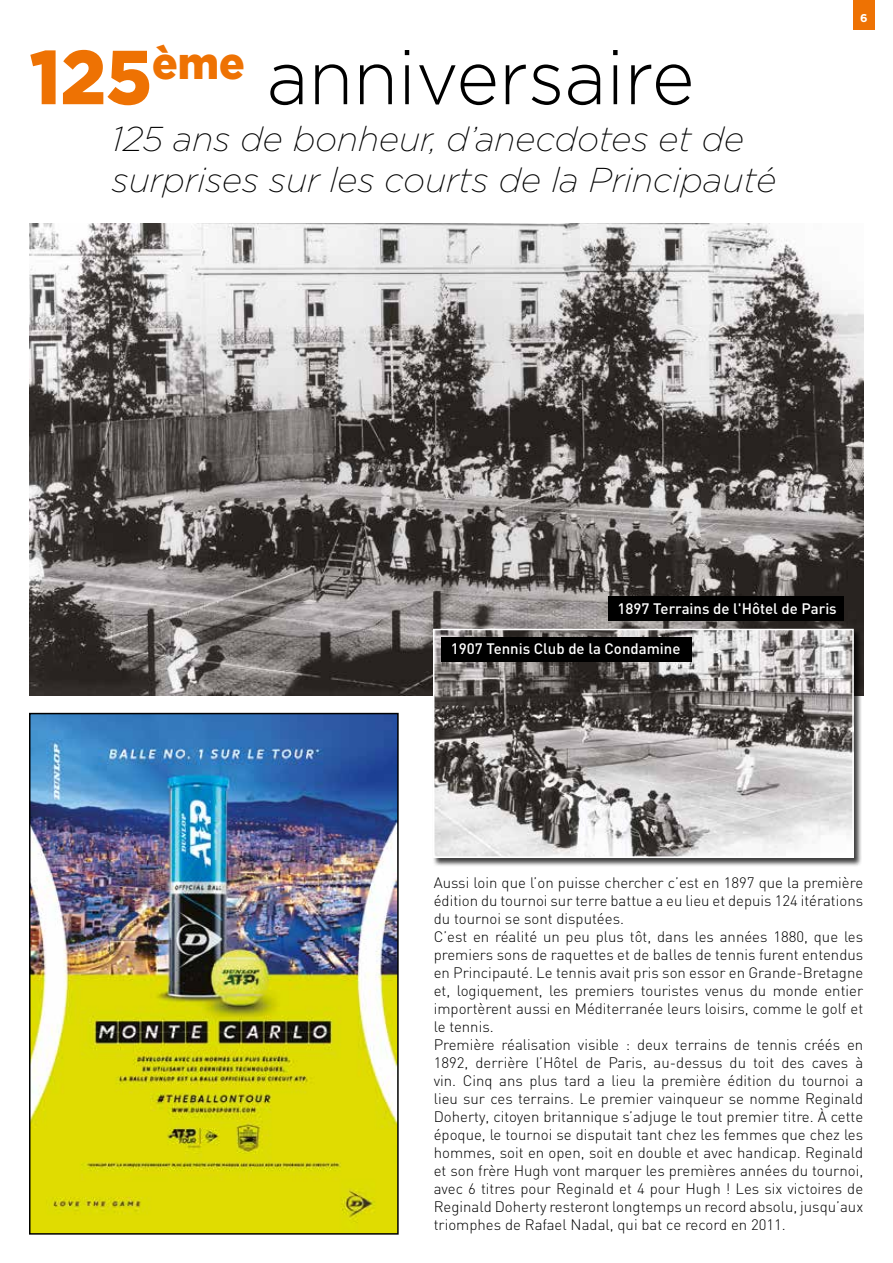
<style>
.page{position:relative;width:893px;height:1263px;background:#fff}
.page>*{position:absolute;margin:0;border:0;box-sizing:border-box;transform-origin:0 0}
.t1{font:300 76.35px "Gotham";color:#000;scale:.96 1}
.t2{font:italic 200 34.5px/41.4px "Gotham";color:#000}
.t3{font:300 15px/18px "DIN";color:#000}
.t4{font:500 15px "DIN";color:#fff}
.t5{font:700 11.25px "Gotham";color:#fff}
.s1{font-weight:900;color:#ee7203}
</style>
<div class="page">
<img style="left:29px;top:223px;width:834px;height:472px">
<div style="left:433px;top:628px;width:429px;height:238px;background:#000;opacity:.75"></div>
<img style="left:436px;top:632px;width:415px;height:223px">
<div style="left:433px;top:629px;width:421px;height:229px;border:2px solid #fff"></div>
<div style="left:608px;top:596px;width:235px;height:25px;background:#000"></div>
<div style="left:441px;top:637px;width:250px;height:24px;background:#000"></div>
<div style="left:853px;top:0;width:22px;height:29px;background:#ee7203"></div>
<img style="left:32px;top:716px;width:364px;height:515px">
<div style="left:29px;top:713px;width:370px;height:521px;border:2px solid #000"></div>
<h1 class="t1" style="left:30px;top:36px;width:694px"><span class="s1">125</span><sup>ème</sup> anniversaire</h1>
<h2 class="t2" style="left:112px;top:118px;width:666px">125 ans de bonheur, d’anecdotes et de surprises sur les courts de la Principauté</h2>
<p class="t5" style="left:860px;top:11px;width:9px">6</p>
<p class="t4" style="left:618px;top:599px;width:221px">1897 Terrains de l'Hôtel de Paris</p>
<p class="t4" style="left:451px;top:639px;width:231px">1907 Tennis Club de la Condamine</p>
<p class="t3" style="left:434px;top:873px;width:431px">Aussi loin que l’on puisse chercher c’est en 1897 que la première édition du tournoi sur terre battue a eu lieu et depuis 124 itérations du tournoi se sont disputées.<br>C’est en réalité un peu plus tôt, dans les années 1880, que les premiers sons de raquettes et de balles de tennis furent entendus en Principauté. Le tennis avait pris son essor en Grande-Bretagne et, logiquement, les premiers touristes venus du monde entier importèrent aussi en Méditerranée leurs loisirs, comme le golf et le tennis.<br>Première réalisation visible : deux terrains de tennis créés en 1892, derrière l’Hôtel de Paris, au-dessus du toit des caves à vin. Cinq ans plus tard a lieu la première édition du tournoi a lieu sur ces terrains. Le premier vainqueur se nomme Reginald Doherty, citoyen britannique s’adjuge le tout premier titre. À cette époque, le tournoi se disputait tant chez les femmes que chez les hommes, soit en open, soit en double et avec handicap. Reginald et son frère Hugh vont marquer les premières années du tournoi, avec 6 titres pour Reginald et 4 pour Hugh ! Les six victoires de Reginald Doherty resteront longtemps un record absolu, jusqu’aux triomphes de Rafael Nadal, qui bat ce record en 2011.</p>
</div>
